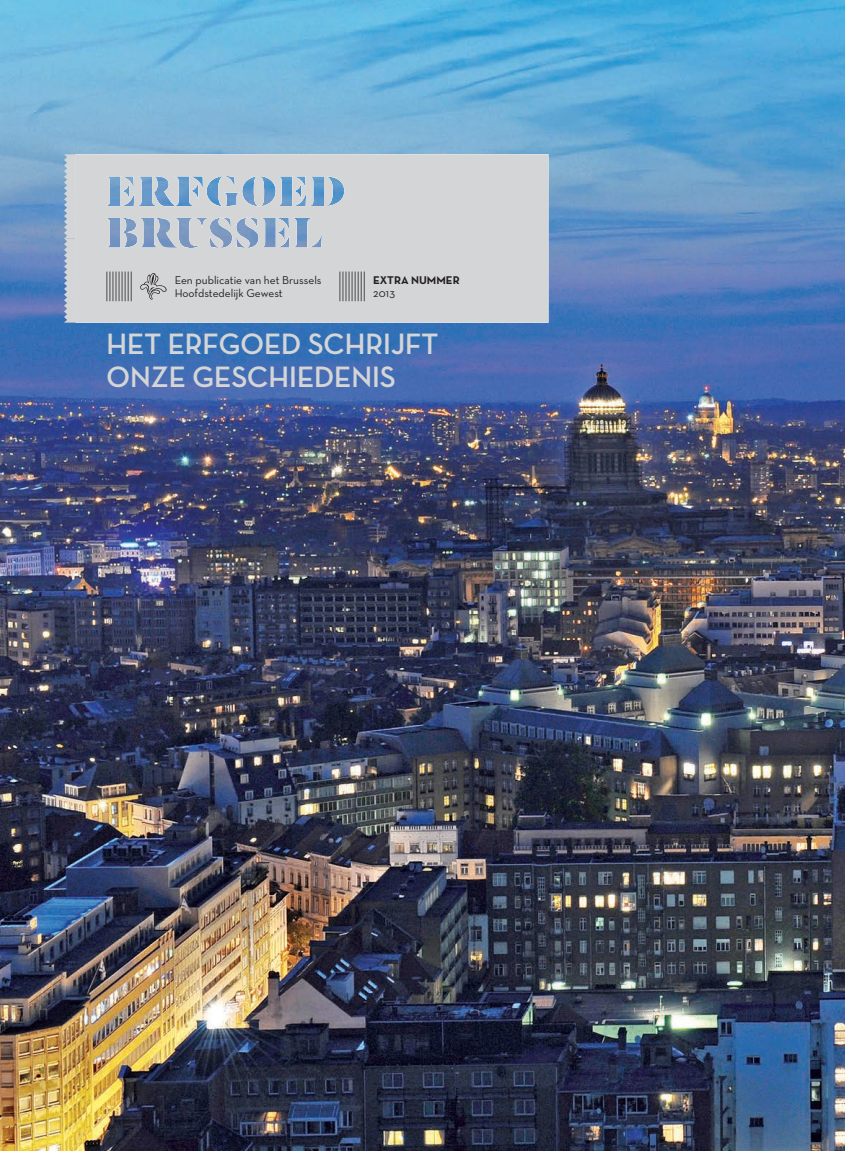
<style>
.page{position:relative;width:845px;height:1151px;background:#fff}
.page>*{position:absolute;margin:0;border:0;box-sizing:border-box;transform-origin:0 0}
.t1{font:700 30px/33px "Neutra Disp";color:#d4d5d7}
.t2{font:11.4px/13.6px "Neutra Text";color:#231f20}
.t3{font:700 11.4px "Neutra Text";color:#231f20}
</style>
<div class="page">
<img style="left:0;top:0;width:844px;height:1151px">
<img style="left:75px;top:154px;width:473px;height:169px">
<svg style="left:64px;top:154px;width:11px;height:169px;background:#c3cad3"></svg>
<svg style="left:106px;top:271px;width:25px;height:30px"></svg>
<svg style="left:339px;top:271px;width:25px;height:30px"></svg>
<svg style="left:140px;top:272px;width:27px;height:28px"></svg>
<p class="t2" style="left:175px;top:273px;width:148px">Een publicatie van het Brussels<br>Hoofdstedelijk Gewest</p>
<h1 class="t1" style="left:106px;top:328px;width:333px">HET ERFGOED SCHRIJFT<br>ONZE GESCHIEDENIS</h1>
<p class="t3" style="left:373px;top:272px;width:88px">EXTRA NUMMER</p>
<p class="t2" style="left:373px;top:286px;width:23px">2013</p>
</div>
